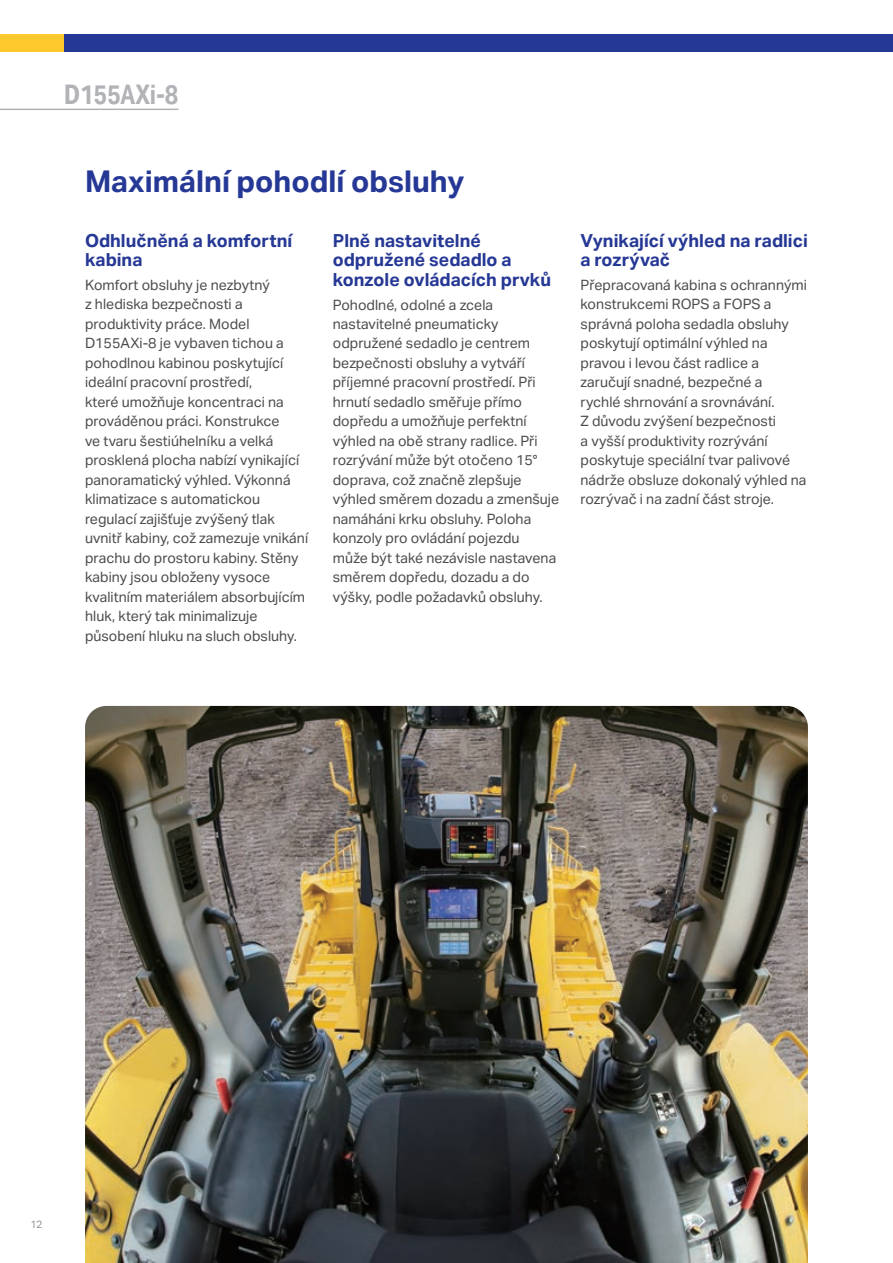
<style>
.page{position:relative;width:893px;height:1263px;background:#fff}
.page>*{position:absolute;margin:0;border:0;box-sizing:border-box;transform-origin:0 0}
.t1{font:700 30px "Aktiv Grotesk";color:#263895}
.t2{font:700 27px "Aktiv Grotesk Cd";color:#b2b3b7}
.t3{font:700 18px/19.5px "Aktiv Grotesk";color:#263895}
.t4{font:14.25px/19.5px "Aktiv Grotesk";color:#4b4c4d}
.t5{font:10.5px "Aktiv Grotesk";color:#939598}
</style>
<div class="page">
<img style="left:85px;top:706px;width:723px;height:557px">
<hr style="left:0;top:109px;width:178px;height:1px;background:#b2b3b7">
<div style="left:0;top:34px;width:143px;height:17px;background:#fec92d"></div>
<div style="left:64px;top:34px;width:829px;height:17px;background:#263895"></div>
<h2 class="t2" style="left:64px;top:79px;width:116px">D155AXi-8</h2>
<h1 class="t1" style="left:85px;top:164px;width:381px">Maximální pohodlí obsluhy</h1>
<p class="t3" style="left:85px;top:231px;width:209px">Odhlučněná a komfortní kabina</p>
<p class="t4" style="left:85px;top:275px;width:225px">Komfort obsluhy je nezbytný<br>z hlediska bezpečnosti a produktivity práce. Model<br>D155AXi-8 je vybaven tichou a pohodlnou kabinou poskytující ideální pracovní prostředí,<br>které umožňuje koncentraci na prováděnou práci. Konstrukce<br>ve tvaru šestiúhelníku a velká prosklená plocha nabízí vynikající panoramatický výhled. Výkonná klimatizace s automatickou regulací zajišťuje zvýšený tlak uvnitř kabiny, což zamezuje vnikání prachu do prostoru kabiny. Stěny kabiny jsou obloženy vysoce kvalitním materiálem absorbujícím hluk, který tak minimalizuje působení hluku na sluch obsluhy.</p>
<p class="t3" style="left:333px;top:231px;width:220px">Plně nastavitelné odpružené sedadlo a konzole ovládacích prvků</p>
<p class="t4" style="left:333px;top:295px;width:228px">Pohodlné, odolné a zcela nastavitelné pneumaticky odpružené sedadlo je centrem bezpečnosti obsluhy a vytváří příjemné pracovní prostředí. Při hrnutí sedadlo směřuje přímo dopředu a umožňuje perfektní výhled na obě strany radlice. Při rozrývání může být otočeno 15° doprava, což značně zlepšuje výhled směrem dozadu a zmenšuje namáháni krku obsluhy. Poloha konzoly pro ovládání pojezdu<br>může být také nezávisle nastavena směrem dopředu, dozadu a do výšky, podle požadavků obsluhy.</p>
<p class="t3" style="left:580px;top:231px;width:229px">Vynikající výhled na radlici a rozrývač</p>
<p class="t4" style="left:580px;top:275px;width:228px">Přepracovaná kabina s ochrannými konstrukcemi ROPS a FOPS a správná poloha sedadla obsluhy poskytují optimální výhled na pravou i levou část radlice a zaručují snadné, bezpečné a<br>rychlé shrnování a srovnávání.<br>Z důvodu zvýšení bezpečnosti<br>a vyšší produktivity rozrývání poskytuje speciální tvar palivové nádrže obsluze dokonalý výhled na rozrývač i na zadní část stroje.</p>
<p class="t5" style="left:31px;top:1218px;width:13px">12</p>
</div>
